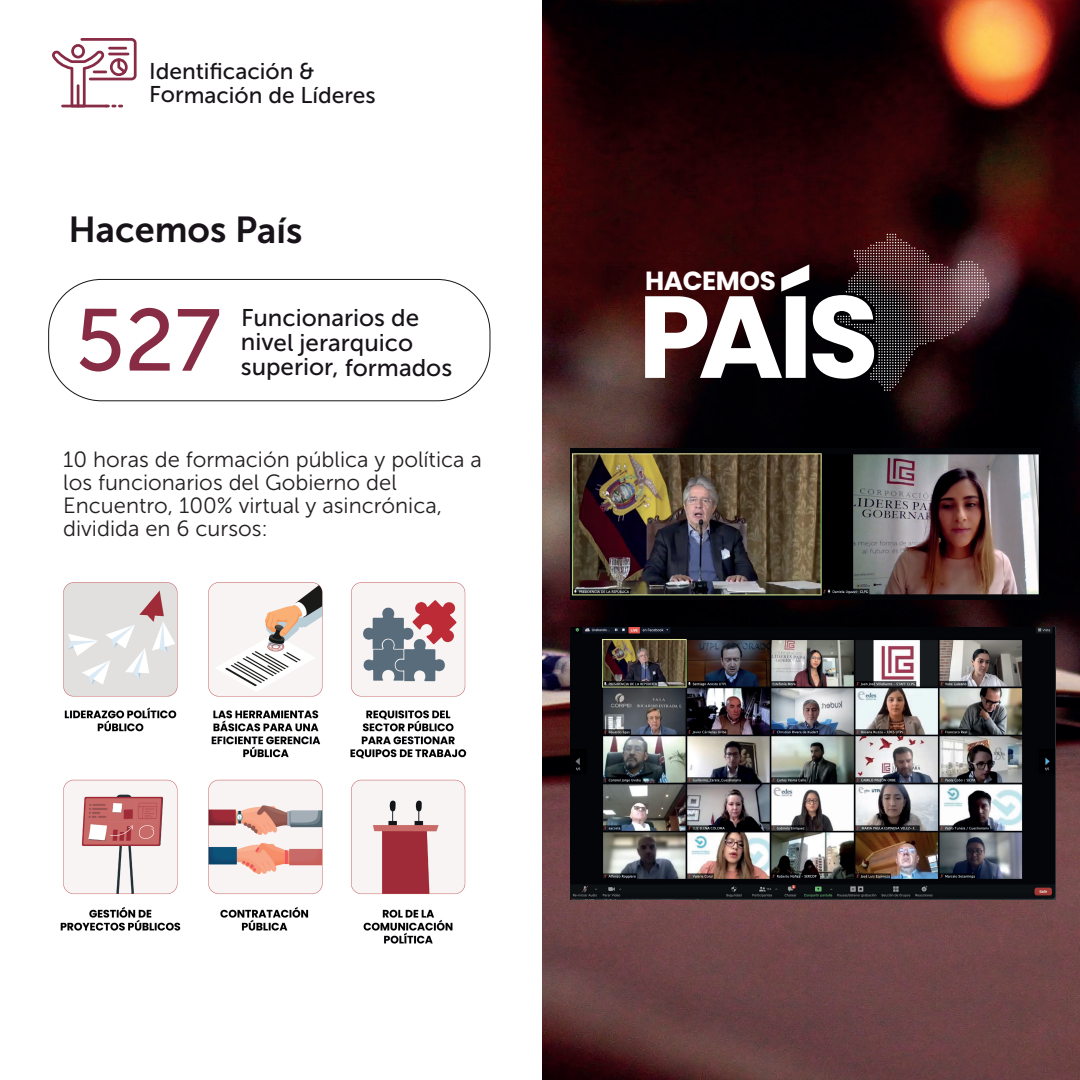
<style>
.page{position:relative;width:1080px;height:1080px;background:#fff}
.page>*{position:absolute;margin:0;border:0;box-sizing:border-box;transform-origin:0 0}
.t1{font:87.4px "Museo Sans 500";color:#882c45}
.t2{font:36px "Museo Sans 700";letter-spacing:-.005em;color:#171319}
.t3{font:700 26.2px "Poppins";letter-spacing:-.02em;color:#fff}
.t4{font:24.1px/24.8px "Museo Sans 500";letter-spacing:-.005em;color:#171319}
.t5{font:22.7px/23.5px "Museo Sans 500";letter-spacing:-.005em;color:#171319}
.t6{font:22px/23px "Museo Sans 300";color:#231f20}
</style>
<div class="page">
<svg style="left:52px;top:38px;width:85px;height:69px"></svg>
<hr style="left:61px;top:105px;width:47px;height:2px;background:#882c45">
<div style="left:48px;top:279px;width:442px;height:122px;border:1px solid #171319;border-radius:53px"></div>
<img style="left:60px;top:582px;width:407px;height:362px">
<img style="left:542px;top:0;width:538px;height:1080px">
<svg style="left:645px;top:234px;width:344px;height:157px"></svg>
<img style="left:571px;top:628px;width:485px;height:272px">
<img style="left:571px;top:449px;width:470px;height:151px">
<p class="t5" style="left:149px;top:60px;width:228px">Identificación &amp;<br>Formación de Líderes</p>
<h2 class="t2" style="left:68px;top:210px;width:235px">Hacemos País</h2>
<h1 class="t1" style="left:75px;top:293px;width:147px">527</h1>
<p class="t4" style="left:241px;top:305px;width:180px">Funcionarios de nivel jerarquico</p>
<p class="t4" style="left:241px;top:355px;width:213px">superior, formados</p>
<p class="t6" style="left:63px;top:448px;width:420px">10 horas de formación pública y política a los funcionarios del Gobierno del Encuentro, 100% virtual y asincrónica, dividida en 6 cursos:</p>
<p class="t3" style="left:645px;top:265px;width:132px">HACEMOS</p>
</div>
